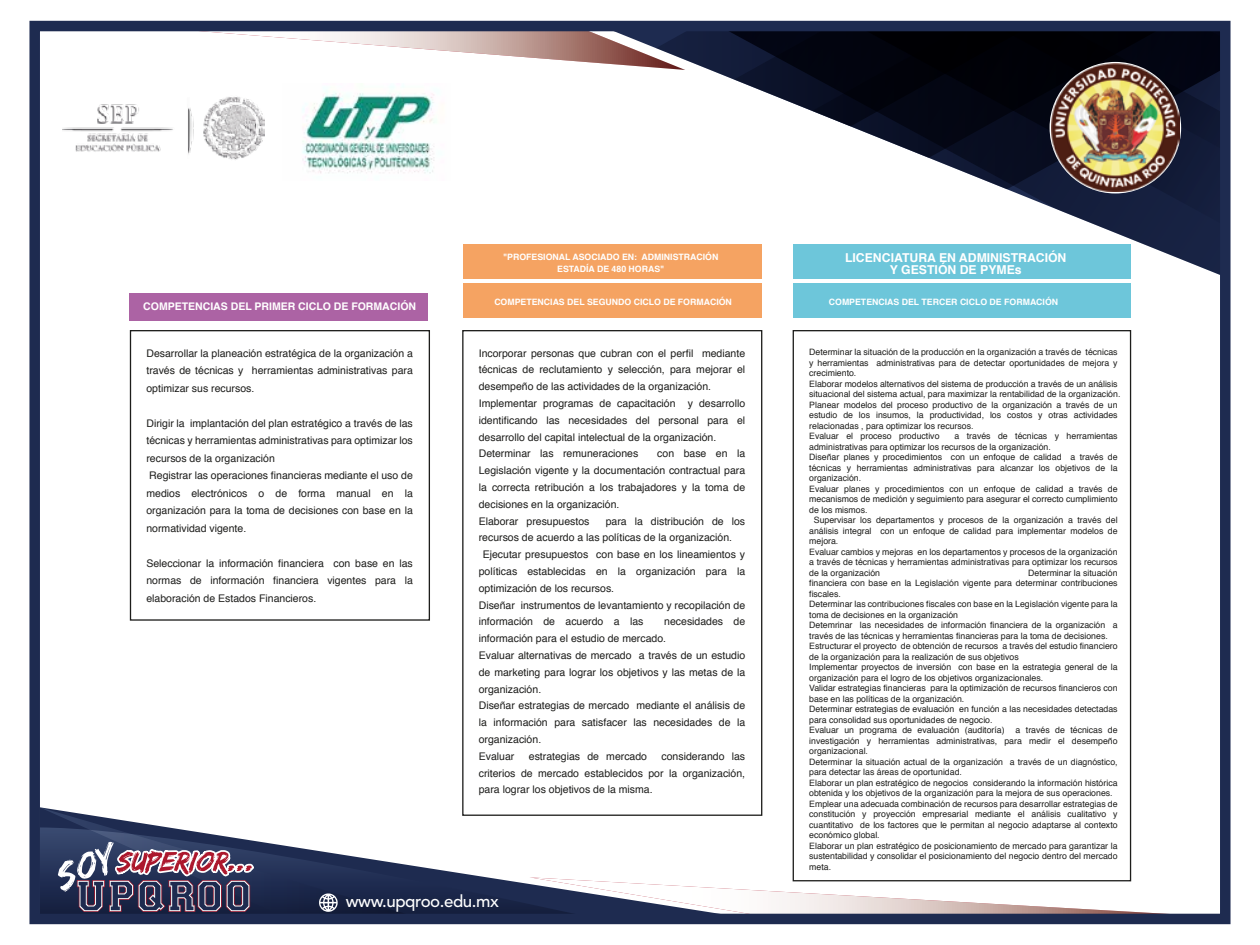
<style>
.page{position:relative;width:1260px;height:945px;background:#fff}
.page>*{position:absolute;margin:0;border:0;box-sizing:border-box;transform-origin:0 0}
.t1{font:500 16.8px "Avenir LT Std";letter-spacing:-.025em;color:#fff}
.t2{font:700 12.25px/12.2px "Helvetica";color:#fff;text-align:center}
.t3{font:10.5px/16.8px "Helvetica";color:#1d1d1b}
.t4{font:700 10.5px "Helvetica";color:#fff}
.t5{font:8.75px/10.5px "Helvetica";color:#1d1d1b}
.t6{font:700 8.75px/11.4px "Helvetica";color:#fff;text-align:center}
</style>
<div class="page">
<svg style="left:600px;top:32px;width:107px;height:213px"></svg>
<svg style="left:707px;top:32px;width:513px;height:243px"></svg>
<svg style="left:846px;top:32px;width:374px;height:194px"></svg>
<svg style="left:984px;top:32px;width:236px;height:119px;background:#050815"></svg>
<svg style="left:590px;top:877px;width:562px;height:36px"></svg>
<svg style="left:417px;top:866px;width:173px;height:47px"></svg>
<svg style="left:40px;top:807px;width:377px;height:106px"></svg>
<svg style="left:211px;top:32px;width:474px;height:38px"></svg>
<div style="left:29px;top:21px;width:1202px;height:903px;border:10px solid #1e2b50"></div>
<div style="left:129px;top:293px;width:299px;height:28px;background:#ac63a4"></div>
<div style="left:130px;top:330px;width:300px;height:291px;border:1px solid #1d1d1b"></div>
<div style="left:462px;top:330px;width:300px;height:486px;border:1px solid #1d1d1b"></div>
<div style="left:463px;top:245px;width:299px;height:34px;background:#f5a362"></div>
<div style="left:463px;top:284px;width:299px;height:34px;background:#f5a362"></div>
<div style="left:793px;top:245px;width:338px;height:34px;background:#6dc6da"></div>
<div style="left:793px;top:284px;width:338px;height:34px;background:#6dc6da"></div>
<img style="left:1051px;top:64px;width:128px;height:128px">
<img style="left:63px;top:97px;width:202px;height:63px">
<img style="left:302px;top:86px;width:134px;height:88px">
<p class="t6" style="left:503px;top:252px;width:217px">"PROFESIONAL ASOCIADO EN: ADMINISTRACIÓN<br>ESTADÍA DE 480 HORAS"</p>
<p class="t4" style="left:143px;top:297px;width:274px">COMPETENCIAS DEL PRIMER CICLO DE FORMACIÓN</p>
<p class="t6" style="left:494px;top:296px;width:239px">COMPETENCIAS DEL SEGUNDO CICLO DE FORMACIÓN</p>
<p class="t3" style="left:146px;top:344px;width:268px;line-height:17.5px;text-align:justify">Desarrollar la planeación estratégica de la organización a través de técnicas y herramientas administrativas para optimizar sus recursos.</p>
<p class="t3" style="left:146px;top:414px;width:268px;line-height:17.5px">Dirigir la implantación del plan estratégico a través de las técnicas y herramientas administrativas para optimizar los recursos de la organización<br>Registrar las operaciones financieras mediante el uso de medios electrónicos o de forma manual en la organización para la toma de decisiones con base en la normatividad vigente.</p>
<p class="t3" style="left:146px;top:554px;width:268px;line-height:17.5px;text-align:justify">Seleccionar la información financiera con base en las normas de información financiera vigentes para la elaboración de Estados Financieros.</p>
<p class="t3" style="left:479px;top:345px;width:268px">Incorporar personas que cubran con el perfil mediante técnicas de reclutamiento y selección, para mejorar el desempeño de las actividades de la organización.<br>Implementar programas de capacitación y desarrollo identificando las necesidades del personal para el desarrollo del capital intelectual de la organización.<br>Determinar las remuneraciones</p>
<p class="t3" style="left:479px;top:446px;width:268px;text-indent:178px">con base en la Legislación vigente y la documentación contractual para la correcta retribución a los trabajadores y la toma de decisiones en la organización.<br>Elaborar presupuestos</p>
<p class="t3" style="left:606px;top:513px;width:141px">para la distribución de los</p>
<p class="t3" style="left:479px;top:530px;width:255px">recursos de acuerdo a las políticas de la organización.</p>
<p class="t3" style="left:483px;top:546px;width:264px">Ejecutar presupuestos con base en los lineamientos y</p>
<p class="t3" style="left:479px;top:563px;width:268px">políticas establecidas en la organización para la</p>
<p class="t3" style="left:479px;top:580px;width:137px">optimización de los recursos.</p>
<p class="t3" style="left:479px;top:597px;width:268px">Diseñar instrumentos de levantamiento y recopilación de</p>
<p class="t3" style="left:479px;top:614px;width:166px">información de acuerdo a las</p>
<p class="t3" style="left:479px;top:614px;width:268px;text-indent:185px">necesidades de información para el estudio de mercado.<br>Evaluar alternativas de mercado a través de un estudio de marketing para lograr los objetivos y las metas de la organización.<br>Diseñar estrategias de mercado mediante el análisis de la información para satisfacer las necesidades de la organización.<br>Evaluar</p>
<p class="t3" style="left:479px;top:748px;width:268px;text-align:justify;text-indent:183px">considerando las criterios de mercado establecidos por la organización, para lograr los objetivos de la misma.</p>
<p class="t3" style="left:529px;top:748px;width:120px">estrategias de mercado</p>
<h1 class="t1" style="left:346px;top:892px;width:155px">www.upqroo.edu.mx</h1>
<h2 class="t2" style="left:845px;top:252px;width:223px">LICENCIATURA EN ADMINISTRACIÓN<br>Y GESTIÓN DE PYMEs</h2>
<p class="t6" style="left:829px;top:296px;width:231px">COMPETENCIAS DEL TERCER CICLO DE FORMACIÓN</p>
<p class="t5" style="left:809px;top:347px;width:313px">Determinar la situación de la producción en la organización a través de técnicas y herramientas administrativas para de detectar oportunidades de mejora y crecimiento.<br>Elaborar modelos alternativos del sistema de producción a través de un análisis situacional del sistema actual, para maximizar la rentabilidad de la organización.<br>Planear modelos del proceso productivo de la organización a través de un estudio de los insumos, la productividad, los costos y otras actividades relacionadas , para optimizar los recursos.<br>Evaluar el proceso productivo</p>
<p class="t5" style="left:954px;top:431px;width:165px">a través de técnicas y herramientas</p>
<p class="t5" style="left:809px;top:442px;width:243px">administrativas para optimizar los recursos de la organización.</p>
<p class="t5" style="left:809px;top:452px;width:310px">Diseñar planes y procedimientos con un enfoque de calidad a través de</p>
<p class="t5" style="left:809px;top:463px;width:310px">técnicas y herramientas administrativas para alcanzar los objetivos de la</p>
<p class="t5" style="left:809px;top:473px;width:54px">organización.</p>
<p class="t5" style="left:809px;top:484px;width:310px">Evaluar planes y procedimientos con un enfoque de calidad a través de</p>
<p class="t5" style="left:809px;top:494px;width:310px">mecanismos de medición y seguimiento para asegurar el correcto cumplimiento</p>
<p class="t5" style="left:809px;top:505px;width:60px">de los mismos.</p>
<p class="t5" style="left:814px;top:515px;width:305px">Supervisar los departamentos y procesos de la organización a través del</p>
<p class="t5" style="left:809px;top:526px;width:310px">análisis integral con un enfoque de calidad para implementar modelos de</p>
<p class="t5" style="left:809px;top:536px;width:31px">mejora.</p>
<p class="t5" style="left:809px;top:547px;width:310px">Evaluar cambios y mejoras en los departamentos y procesos de la organización</p>
<p class="t5" style="left:809px;top:557px;width:310px">a través de técnicas y herramientas administrativas para optimizar los recursos</p>
<p class="t5" style="left:809px;top:568px;width:72px">de la organización</p>
<p class="t5" style="left:809px;top:568px;width:310px;text-indent:219px">Determinar la situación financiera con base en la Legislación vigente para determinar contribuciones fiscales.<br>Determinar las contribuciones fiscales con base en la Legislación vigente para la toma de decisiones en la organización<br>Detemrinar las necesidades de información financiera de la organización a través de las técnicas y herramientas financieras para la toma de decisiones.<br>Estructurar el proyecto de obtención de recursos a través del estudio financiero de la organización para la realización de sus objetivos<br>Implementar proyectos de inversión con base en la estrategia general de la organización para el logro de los objetivos organizacionales.<br>Validar estrategias financieras para la optimización de recursos financieros con base en las políticas de la organización.<br>Determinar estrategias de evaluación en función a las necesidades detectadas para consolidad sus oportunidades de negocio.<br>Evaluar un programa de evaluación (auditoría) a través de técnicas de investigación y herramientas administrativas, para medir el desempeño organizacional.<br>Determinar la situación actual de la organización a través de un diagnóstico, para detectar las áreas de oportunidad.<br>Elaborar un plan estratégico de negocios considerando la información histórica obtenida y los objetivos de la organización para la mejora de sus operaciones.<br>Emplear una adecuada combinación de recursos para desarrollar estrategias de constitución y proyección empresarial mediante el análisis cualitativo y cuantitativo de los factores que le permitan al negocio adaptarse al contexto económico global.<br>Elaborar un plan estratégico de posicionamiento de mercado para garantizar la sustentabilidad y consolidar el posicionamiento del negocio dentro del mercado meta.</p>
</div>
